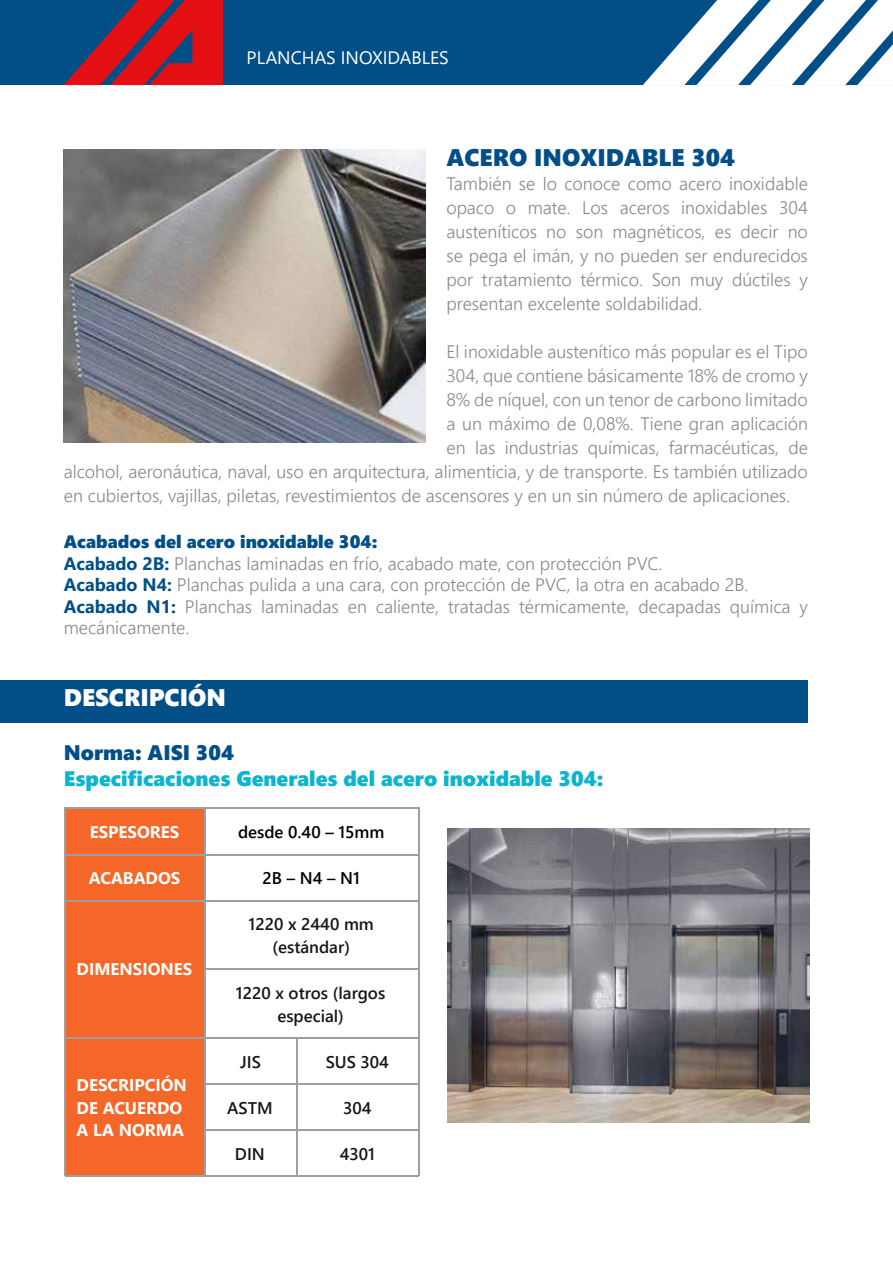
<style>
.page{position:relative;width:893px;height:1263px;background:#fff}
.page>*{position:absolute;margin:0;border:0;box-sizing:border-box;transform-origin:0 0}
.t1{font:24px "Segoe UI Black";color:#024f88}
.t2{font:24px "Segoe UI Black";color:#fff}
.t3{font:21px "Segoe UI Black";color:#0cb4ce}
.t4{font:21px "Segoe UI Black";color:#024f88}
.t5{font:300 18px/24px "Segoe UI";color:#86888c;text-align:justify}
.t6{font:18px "Segoe UI Black";color:#024f88}
.t7{font:18px "Segoe UI";color:#fff}
.t8{font:600 16.8px/22.5px "Segoe UI";color:#141618;text-align:center}
.t9{font:700 16.8px/22.5px "Segoe UI";color:#fff}
.t10{font:600 16.8px "Segoe UI";color:#000}
.s1{font-weight:700;color:#024f88}
</style>
<div class="page">
<div style="left:0;top:0;width:893px;height:85px;background:#024f88"></div>
<svg style="left:64px;top:0;width:159px;height:85px"></svg>
<svg style="left:643px;top:0;width:250px;height:85px"></svg>
<div style="left:0;top:680px;width:807px;height:42px;background:#024f88"></div>
<img style="left:64px;top:149px;width:361px;height:294px">
<img style="left:448px;top:828px;width:361px;height:294px">
<div style="left:65px;top:808px;width:139px;height:46px;background:#f56729"></div>
<div style="left:65px;top:854px;width:139px;height:46px;background:#f56729"></div>
<div style="left:65px;top:900px;width:139px;height:137px;background:#f56729"></div>
<div style="left:65px;top:1037px;width:139px;height:139px;background:#f56729"></div>
<hr style="left:297px;top:1176px;width:122px;height:1px;background:#9f9f9f">
<hr style="left:418px;top:1129px;width:1px;height:47px;background:#9f9f9f">
<hr style="left:204px;top:1176px;width:94px;height:1px;background:#9f9f9f">
<hr style="left:297px;top:1129px;width:1px;height:48px;background:#9f9f9f">
<hr style="left:297px;top:1129px;width:122px;height:2px;background:#9f9f9f">
<hr style="left:418px;top:1083px;width:1px;height:46px;background:#9f9f9f">
<hr style="left:204px;top:1129px;width:94px;height:2px;background:#9f9f9f">
<hr style="left:297px;top:1083px;width:1px;height:48px;background:#9f9f9f">
<hr style="left:297px;top:1083px;width:122px;height:1px;background:#9f9f9f">
<hr style="left:418px;top:1038px;width:1px;height:45px;background:#9f9f9f">
<hr style="left:204px;top:1083px;width:94px;height:1px;background:#9f9f9f">
<hr style="left:297px;top:1037px;width:1px;height:47px;background:#9f9f9f">
<hr style="left:65px;top:1176px;width:140px;height:1px;background:#9f9f9f">
<hr style="left:65px;top:1037px;width:1px;height:139px;background:#9f9f9f">
<hr style="left:204px;top:1037px;width:1px;height:140px;background:#9f9f9f">
<hr style="left:204px;top:1037px;width:215px;height:1px;background:#9f9f9f">
<hr style="left:418px;top:969px;width:1px;height:68px;background:#9f9f9f">
<hr style="left:204px;top:969px;width:215px;height:1px;background:#9f9f9f">
<hr style="left:418px;top:900px;width:1px;height:69px;background:#9f9f9f">
<hr style="left:65px;top:1037px;width:140px;height:1px;background:#9f9f9f">
<hr style="left:65px;top:900px;width:1px;height:137px;background:#9f9f9f">
<hr style="left:204px;top:900px;width:1px;height:138px;background:#9f9f9f">
<hr style="left:204px;top:900px;width:215px;height:1px;background:#9f9f9f">
<hr style="left:418px;top:854px;width:1px;height:46px;background:#9f9f9f">
<hr style="left:65px;top:900px;width:140px;height:1px;background:#9f9f9f">
<hr style="left:65px;top:854px;width:1px;height:46px;background:#9f9f9f">
<hr style="left:204px;top:854px;width:1px;height:47px;background:#9f9f9f">
<hr style="left:204px;top:808px;width:215px;height:1px;background:#9f9f9f">
<hr style="left:204px;top:854px;width:215px;height:1px;background:#9f9f9f">
<hr style="left:418px;top:808px;width:1px;height:46px;background:#9f9f9f">
<hr style="left:65px;top:808px;width:139px;height:1px;background:#9f9f9f">
<hr style="left:65px;top:854px;width:140px;height:1px;background:#9f9f9f">
<hr style="left:65px;top:808px;width:1px;height:46px;background:#9f9f9f">
<hr style="left:204px;top:808px;width:1px;height:47px;background:#9f9f9f">
<p class="t7" style="left:247px;top:41px;width:204px">PLANCHAS INOXIDABLES</p>
<h1 class="t1" style="left:446px;top:140px;width:290px">ACERO INOXIDABLE 304</h1>
<p class="t5" style="left:446px;top:170px;width:363px">También se lo conoce como acero inoxidable opaco o mate. Los aceros inoxidables 304 austeníticos no son magnéticos, es decir no se pega el imán, y no pueden ser endurecidos por tratamiento térmico. Son muy dúctiles y presentan excelente soldabilidad.</p>
<p class="t5" style="left:446px;top:338px;width:363px">El inoxidable austenítico más popular es el Tipo</p>
<p class="t5" style="left:446px;top:362px;width:363px">304, que contiene básicamente 18% de cromo y</p>
<p class="t5" style="left:446px;top:386px;width:363px">8% de níquel, con un tenor de carbono limitado</p>
<p class="t5" style="left:446px;top:410px;width:363px">a un máximo de 0,08%. Tiene gran aplicación</p>
<p class="t5" style="left:446px;top:434px;width:363px">en las industrias químicas, farmacéuticas, de</p>
<p class="t5" style="left:64px;top:458px;width:746px">alcohol, aeronáutica, naval, uso en arquitectura, alimenticia, y de transporte. Es también utilizado</p>
<p class="t5" style="left:64px;top:482px;width:728px">en cubiertos, vajillas, piletas, revestimientos de ascensores y en un sin número de aplicaciones.</p>
<p class="t6" style="left:64px;top:528px;width:315px">Acabados del acero inoxidable 304:</p>
<p class="t5" style="left:64px;top:550px;width:746px;line-height:21.6px;text-align:left"><span class="s1">Acabado 2B:</span> Planchas laminadas en frío, acabado mate, con protección PVC.<br><span class="s1">Acabado N4:</span> Planchas pulida a una cara, con protección de PVC, la otra en acabado 2B.<br><span class="s1">Acabado N1:</span> Planchas laminadas en caliente, tratadas térmicamente, decapadas química y mecánicamente.</p>
<h1 class="t2" style="left:64px;top:680px;width:164px">DESCRIPCIÓN</h1>
<p class="t4" style="left:64px;top:738px;width:172px">Norma: AISI 304</p>
<p class="t3" style="left:64px;top:763px;width:541px">Especificaciones Generales del acero inoxidable 304:</p>
<p class="t9" style="left:90px;top:820px;width:91px">ESPESORES</p>
<p class="t10" style="left:238px;top:816px;width:148px">desde 0.40 – 15mm</p>
<p class="t9" style="left:89px;top:866px;width:93px">ACABADOS</p>
<p class="t10" style="left:263px;top:862px;width:99px">2B – N4 – N1</p>
<p class="t9" style="left:77px;top:957px;width:117px">DIMENSIONES</p>
<p class="t9" style="left:77px;top:1073px;width:112px">DESCRIPCIÓN<br>DE ACUERDO<br>A LA NORMA</p>
<p class="t8" style="left:249px;top:912px;width:127px">1220 x 2440 mm (estándar)</p>
<p class="t8" style="left:236px;top:980px;width:151px">1220 x otros (largos especial)</p>
<p class="t8" style="left:240px;top:1049px;width:22px">JIS</p>
<p class="t8" style="left:326px;top:1049px;width:65px">SUS 304</p>
<p class="t8" style="left:227px;top:1095px;width:47px">ASTM</p>
<p class="t8" style="left:343px;top:1095px;width:30px">304</p>
<p class="t8" style="left:235px;top:1141px;width:31px">DIN</p>
<p class="t8" style="left:340px;top:1141px;width:37px">4301</p>
</div>
